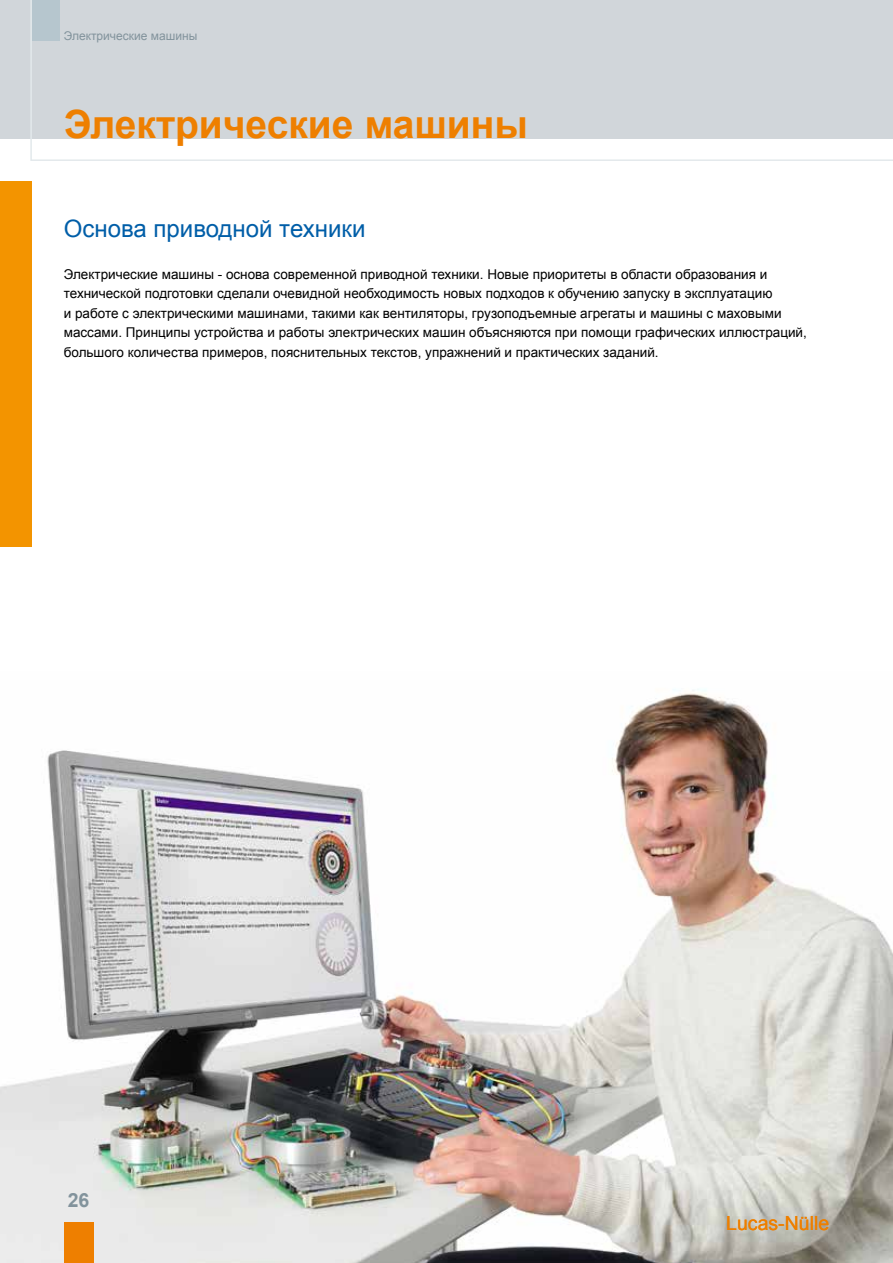
<style>
.page{position:relative;width:893px;height:1263px;background:#fff}
.page>*{position:absolute;margin:0;border:0;box-sizing:border-box;transform-origin:0 0}
.t1{font:700 39px "Arial";color:#ee7f00}
.t2{font:24px "Arial";color:#005ea8}
.t3{font:19.5px "Arial";color:#ee7f00}
.t4{font:700 19.5px "Arial";color:#82939c}
.t5{font:13.5px/19.5px "Arial";color:#000}
.t6{font:12px "Arial";color:#82939c}
</style>
<div class="page">
<img style="left:0;top:689px;width:893px;height:574px">
<div style="left:0;top:0;width:893px;height:138px;background:#d1d6da"></div>
<svg style="left:30px;top:0;width:863px;height:161px"></svg>
<div style="left:0;top:181px;width:32px;height:365px;background:#f39400"></div>
<div style="left:64px;top:1222px;width:30px;height:41px;background:#ee7f00"></div>
<p class="t6" style="left:64px;top:28px;width:135px">Электрические машины</p>
<h1 class="t1" style="left:64px;top:99px;width:466px">Электрические машины</h1>
<h2 class="t2" style="left:64px;top:213px;width:303px">Основа приводной техники</h2>
<p class="t5" style="left:64px;top:264px;width:745px">Электрические машины - основа современной приводной техники. Новые приоритеты в области образования и технической подготовки сделали очевидной необходимость новых подходов к обучению запуску в эксплуатацию<br>и работе с электрическими машинами, такими как вентиляторы, грузоподъемные агрегаты и машины с маховыми массами. Принципы устройства и работы электрических машин объясняются при помощи графических иллюстраций, большого количества примеров, пояснительных текстов, упражнений и практических заданий.</p>
<h3 class="t4" style="left:68px;top:1187px;width:23px">26</h3>
<h3 class="t3" style="left:726px;top:1211px;width:104px">Lucas-Nülle</h3>
</div>
